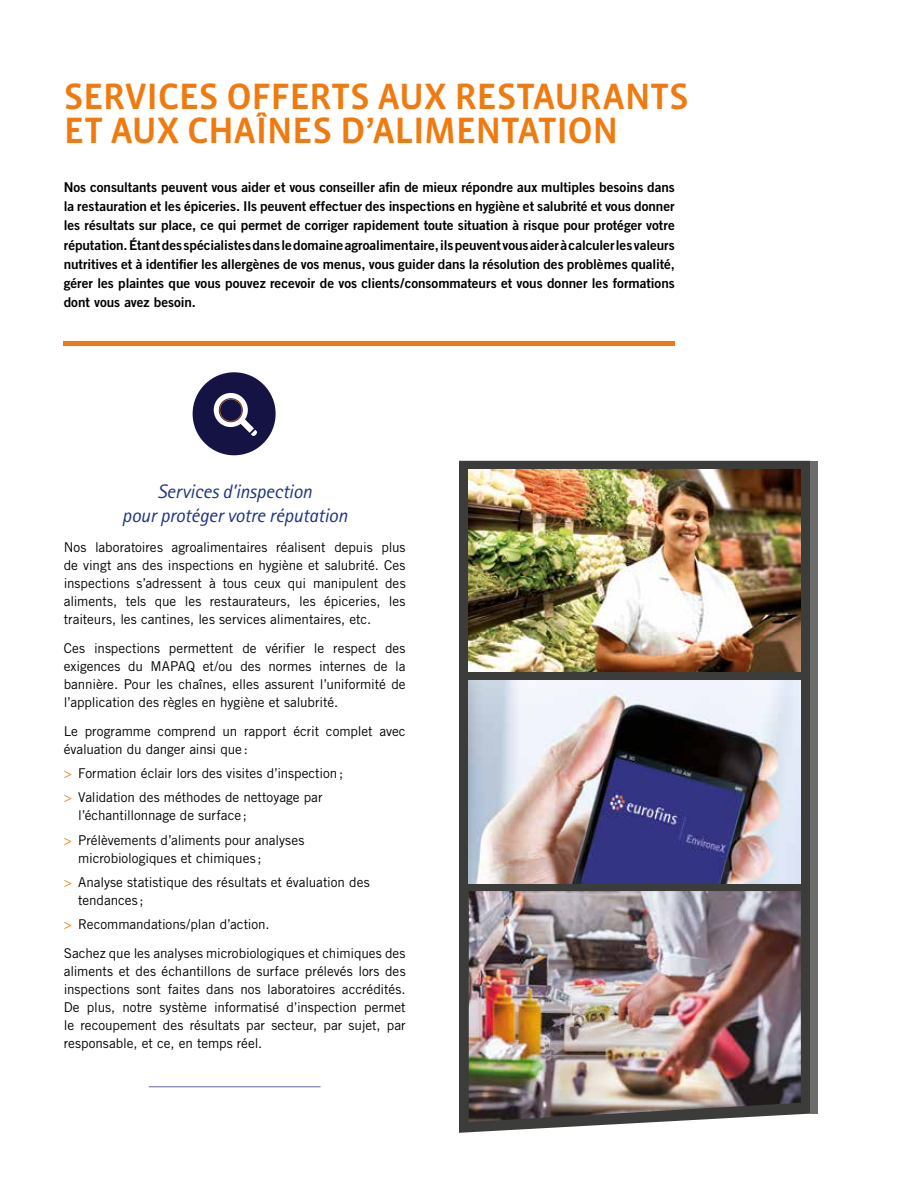
<style>
.page{position:relative;width:918px;height:1188px;background:#fff}
.page>*{position:absolute;margin:0;border:0;box-sizing:border-box;transform-origin:0 0}
.t1{font:500 37.5px/34.5px "Vista Sans OT";letter-spacing:-.01em;color:#ef7b10}
.t2{font:italic 19.5px/23.4px "Rotis Sans Serif";letter-spacing:-.01em;color:#1e3582;text-align:center}
.t3{font:13.5px/18px "Trade Gothic";letter-spacing:-.005em;color:#000}
.t4{font:13.5px/19.2px "Trade Gothic Bold Two";color:#000;text-align:justify}
.s1{color:#ef7b10}
</style>
<div class="page">
<svg style="left:459px;top:461px;width:352px;height:672px;background:#565655"></svg>
<div style="left:64px;top:341px;width:611px;height:5px;background:#ef7b10"></div>
<hr style="left:149px;top:1086px;width:172px;height:1px;background:#5c64a4">
<img style="left:469px;top:891px;width:332px;height:231px">
<div style="left:811px;top:461px;width:7px;height:653px;background:#6b6b6a"></div>
<img style="left:469px;top:681px;width:332px;height:202px">
<img style="left:469px;top:470px;width:332px;height:202px">
<div style="left:193px;top:372px;width:83px;height:83px;background:#151344;border-radius:50%"></div>
<svg style="left:214px;top:393px;width:43px;height:43px"></svg>
<h1 class="t1" style="left:64px;top:80px;width:627px">SERVICES OFFERTS AUX RESTAURANTS<br>ET AUX CHAÎNES D’ALIMENTATION</h1>
<p class="t4" style="left:64px;top:177px;width:613px">Nos consultants peuvent vous aider et vous conseiller afin de mieux répondre aux multiples besoins dans la restauration et les épiceries. Ils peuvent effectuer des inspections en hygiène et salubrité et vous donner les résultats sur place, ce qui permet de corriger rapidement toute situation à risque pour protéger votre réputation. Étant des spécialistes dans le domaine agroalimentaire, ils peuvent vous aider à calculer les valeurs nutritives et à identifier les allergènes de vos menus, vous guider dans la résolution des problèmes qualité, gérer les plaintes que vous pouvez recevoir de vos clients/consommateurs et vous donner les formations dont vous avez besoin.</p>
<h2 class="t2" style="left:122px;top:480px;width:227px">Services d’inspection<br>pour protéger votre réputation</h2>
<p class="t3" style="left:64px;top:538px;width:343px;text-align:justify">Nos laboratoires agroalimentaires réalisent depuis plus de vingt ans des inspections en hygiène et salubrité. Ces inspections s’adressent à tous ceux qui manipulent des aliments, tels que les restaurateurs, les épiceries, les traiteurs, les cantines, les services alimentaires, etc.</p>
<p class="t3" style="left:64px;top:639px;width:343px;text-align:justify">Ces inspections permettent de vérifier le respect des exigences du MAPAQ et/ou des normes internes de la bannière. Pour les chaînes, elles assurent l’uniformité de l’application des règles en hygiène et salubrité.</p>
<p class="t3" style="left:64px;top:722px;width:343px">Le programme comprend un rapport écrit complet avec évaluation du danger ainsi que:</p>
<p class="t3" style="left:64px;top:761px;width:281px;line-height:24.5px"><span class="s1">&gt;</span> Formation éclair lors des visites d’inspection; <span class="s1">&gt;</span> Validation des méthodes de nettoyage par</p>
<p class="t3" style="left:64px;top:803px;width:242px;line-height:24.5px;text-indent:14px">l’échantillonnage de surface ;<br><span class="s1">&gt;</span> Prélèvements d’aliments pour analyses</p>
<p class="t3" style="left:64px;top:846px;width:307px;line-height:24.5px;text-indent:14px">microbiologiques et chimiques ;<br><span class="s1">&gt;</span> Analyse statistique des résultats et évaluation des</p>
<p class="t3" style="left:64px;top:888px;width:207px;line-height:24.5px;text-indent:14px">tendances ;<br><span class="s1">&gt;</span> Recommandations/plan d’action.</p>
<p class="t3" style="left:64px;top:944px;width:343px;text-align:justify">Sachez que les analyses microbiologiques et chimiques des aliments et des échantillons de surface prélevés lors des inspections sont faites dans nos laboratoires accrédités.<br>De plus, notre système informatisé d’inspection permet le recoupement des résultats par secteur, par sujet, par responsable, et ce, en temps réel.</p>
</div>
